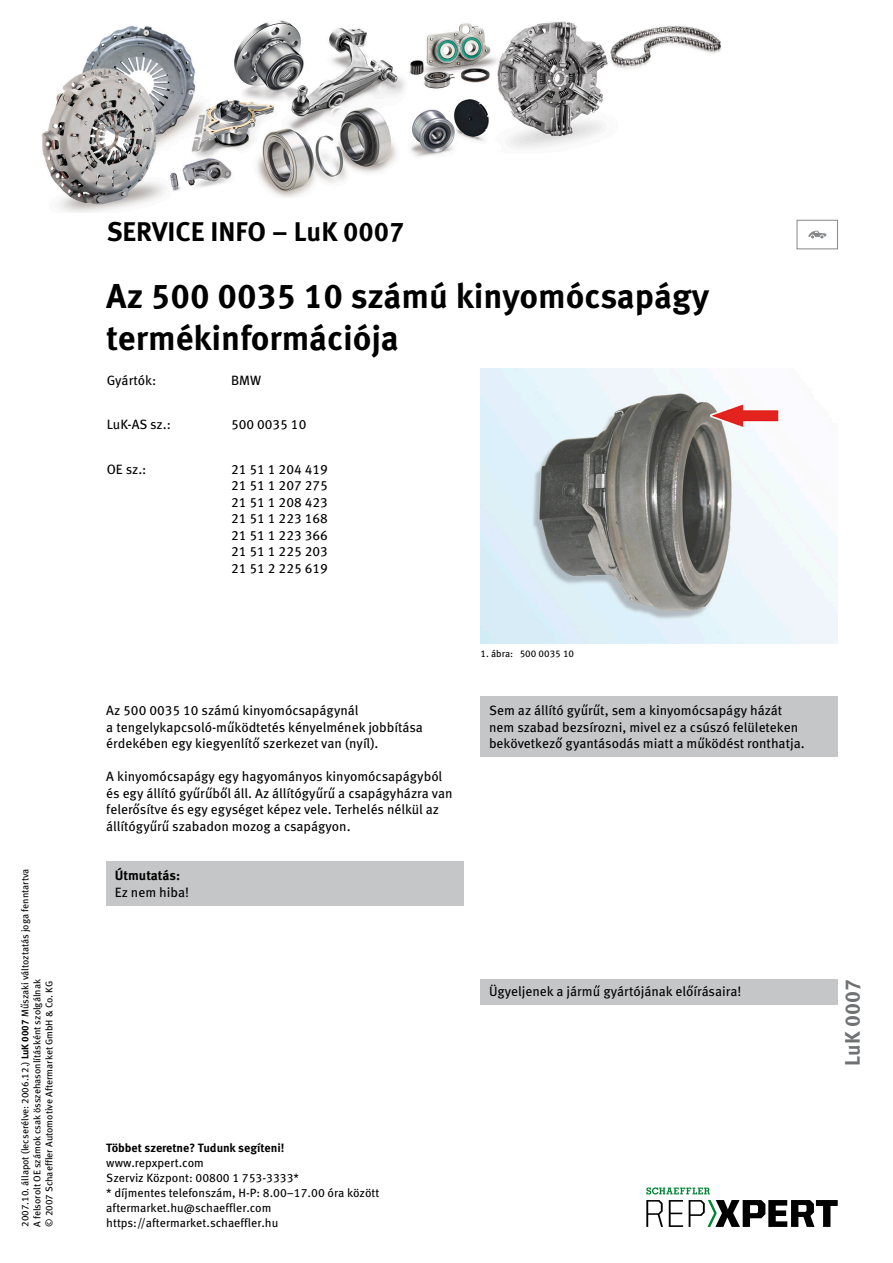
<style>
.page{position:relative;width:893px;height:1263px;background:#fff}
.page>*{position:absolute;margin:0;border:0;box-sizing:border-box;transform-origin:0 0}
.t1{font:700 34.5px/41.4px "Meta Pro";color:#000}
.t2{font:700 27px "Meta Pro";color:#000}
.t3{font:700 21px "Meta Pro";color:#6f7172}
.t4{font:13.5px/16.5px "Meta Pro";color:#000}
.t5{font:700 13.5px "Meta Pro";letter-spacing:-.005em;color:#000}
.t6{font:12px/15px "Meta Pro";color:#000}
.t7{font:700 12px "Meta Pro";color:#000}
.t8{font:9.75px/12px "Meta Pro";color:#000}
.s1{font-weight:700}
</style>
<div class="page">
<div style="left:480px;top:697px;width:358px;height:60px;background:#c5c6c7"></div>
<div style="left:106px;top:861px;width:357px;height:45px;background:#c5c6c7"></div>
<img style="left:480px;top:369px;width:358px;height:275px">
<div style="left:480px;top:980px;width:358px;height:25px;background:#c5c6c7"></div>
<div style="left:797px;top:220px;width:41px;height:29px;border:1px solid #868789"></div>
<svg style="left:808px;top:231px;width:18px;height:7px"></svg>
<img style="left:42px;top:20px;width:679px;height:193px">
<svg style="left:646px;top:1200px;width:17px;height:27px"></svg>
<svg style="left:669px;top:1200px;width:14px;height:27px"></svg>
<svg style="left:689px;top:1200px;width:149px;height:27px"></svg>
<svg style="left:646px;top:1187px;width:64px;height:7px"></svg>
<p class="t8" style="left:19px;top:1227px;width:360px;rotate:-90deg">2007.10. állapot (lecserélve: 2006.12.) <span class="s1">LuK 0007</span> Műszaki változtatás joga fenntartva<br>A felsorolt OE számok csak összehasonlításként szolgálnak<br>© 2007 Schaeffler Automotive Aftermarket GmbH &amp; Co. KG</p>
<h2 class="t2" style="left:107px;top:210px;width:299px">SERVICE INFO – LuK 0007</h2>
<h1 class="t1" style="left:106px;top:273px;width:605px">Az 500 0035 10 számú kinyomócsapágy termékinformációja</h1>
<p class="t4" style="left:107px;top:371px;width:51px">Gyártók:</p>
<p class="t4" style="left:231px;top:371px;width:32px">BMW</p>
<p class="t4" style="left:107px;top:416px;width:66px">LuK-AS sz.:</p>
<p class="t4" style="left:231px;top:416px;width:77px">500 0035 10</p>
<p class="t4" style="left:107px;top:460px;width:41px">OE sz.:</p>
<p class="t4" style="left:231px;top:460px;width:98px;text-align:justify">21 51 1 204 419<br>21 51 1 207 275<br>21 51 1 208 423<br>21 51 1 223 168<br>21 51 1 223 366<br>21 51 1 225 203<br>21 51 2 225 619</p>
<p class="t4" style="left:106px;top:701px;width:318px">Az 500 0035 10 számú kinyomócsapágynál<br>a tengelykapcsoló-működtetés kényelmének jobbítása érdekében egy kiegyenlítő szerkezet van (nyíl).</p>
<p class="t4" style="left:106px;top:767px;width:348px">A kinyomócsapágy egy hagyományos kinyomócsapágyból és egy állító gyűrűből áll. Az állítógyűrű a csapágyházra van felerősítve és egy egységet képez vele. Terhelés nélkül az állítógyűrű szabadon mozog a csapágyon.</p>
<p class="t5" style="left:115px;top:865px;width:67px">Útmutatás:</p>
<p class="t4" style="left:115px;top:883px;width:76px">Ez nem hiba!</p>
<p class="t8" style="left:480px;top:646px;width:95px">1. ábra: 500 0035 10</p>
<p class="t4" style="left:489px;top:701px;width:317px">Sem az állító gyűrűt, sem a kinyomócsapágy házát nem szabad bezsírozni, mivel ez a csúszó felületeken bekövetkező gyantásodás miatt a működést ronthatja.</p>
<p class="t4" style="left:489px;top:982px;width:254px">Ügyeljenek a jármű gyártójának előírásaira!</p>
<p class="t7" style="left:106px;top:1138px;width:180px">Többet szeretne? Tudunk segíteni!</p>
<p class="t6" style="left:106px;top:1154px;width:275px">www.repxpert.com<br>Szerviz Központ: 00800 1 753-3333*<br>* díjmentes telefonszám, H-P: 8.00–17.00 óra között aftermarket.hu@schaeffler.com https://aftermarket.schaeffler.hu</p>
<h3 class="t3" style="left:836px;top:1065px;width:88px;rotate:-90deg">LuK 0007</h3>
</div>
